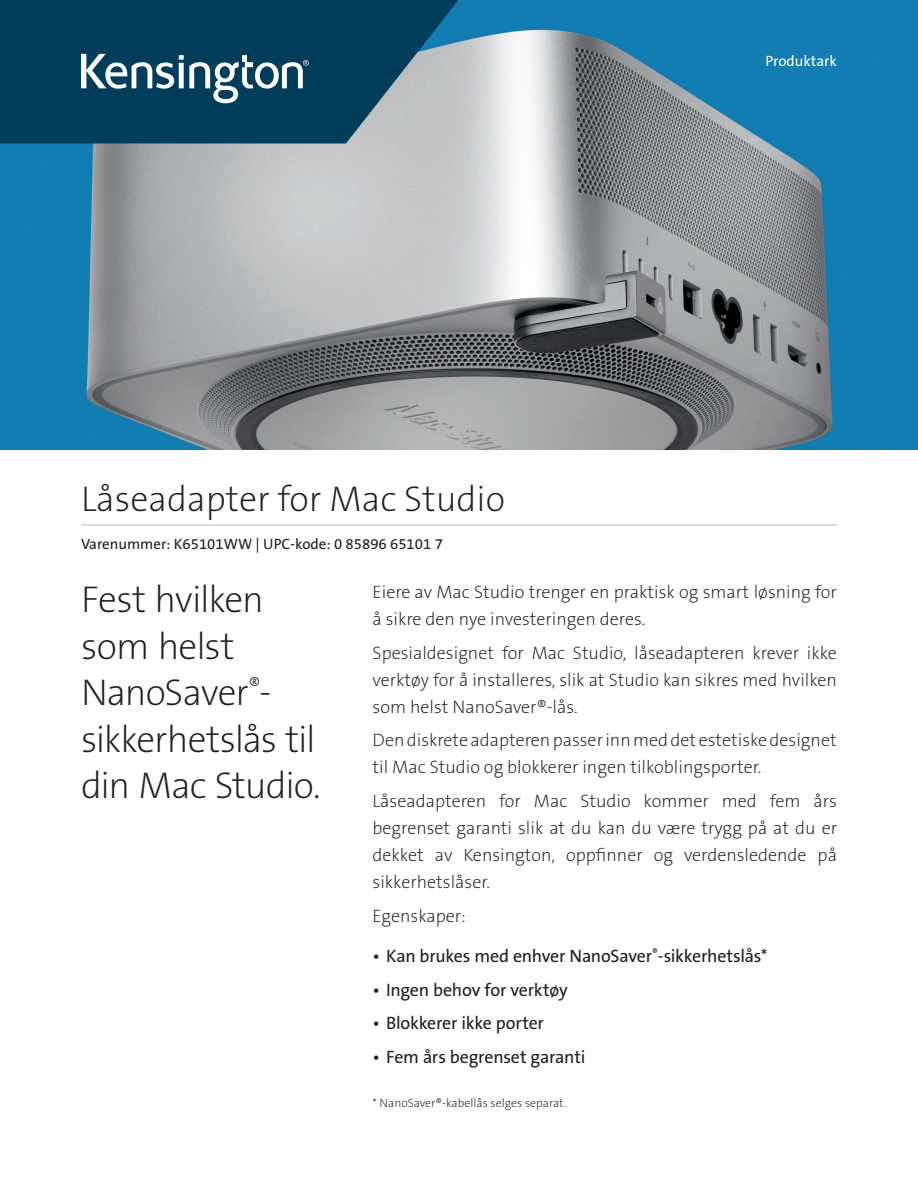
<style>
.page{position:relative;width:918px;height:1188px;background:#fff}
.page>*{position:absolute;margin:0;border:0;box-sizing:border-box;transform-origin:0 0}
.Product_Headline{font:37.5px/46.5px "The Sans KENSINGTON2 XL";letter-spacing:-.03em;color:#231f20}
.Product_Name{font:36px "The Sans KENSINGTON2 XL";color:#231f20}
.Body{font:18px/27px "The Sans KENSINGTON2 XL";color:#231f20}
.Feature_Bullets{font:18px "The Sans KENSINGTON5 Rg";letter-spacing:-.015em;color:#231f20}
.Part_No__UPC{font:15px "The Sans KENSINGTON5 Rg";color:#231f20}
.Filetype_Header{font:15px "The Sans KENSINGTON5 Rg";color:#fff}
.t1{font:12px "The Sans KENSINGTON2 XL";color:#231f20}
</style>
<div class="page">
<img style="left:0;top:0;width:918px;height:449px">
<svg style="left:0;top:0;width:458px;height:143px;background:#194f6a"></svg>
<svg style="left:81px;top:54px;width:228px;height:49px"></svg>
<hr style="left:81px;top:525px;width:756px;height:1px;background:#bcbdc0">
<p class="Filetype_Header" style="left:765px;top:53px;width:73px">Produktark</p>
<h1 class="Product_Name" style="left:81px;top:480px;width:426px">Låseadapter for Mac Studio</h1>
<h2 class="Part_No__UPC" style="left:81px;top:536px;width:363px">Varenummer: K65101WW | UPC-kode: 0 85896 65101 7</h2>
<h3 class="Product_Headline" style="left:81px;top:578px;width:241px">Fest hvilken som helst<br>NanoSaver<sup>®</sup>- sikkerhetslås til din Mac Studio.</h3>
<p class="Body" style="left:373px;top:579px;width:466px">Eiere av Mac Studio trenger en praktisk og smart løsning for å sikre den nye investeringen deres.</p>
<p class="Body" style="left:373px;top:640px;width:466px;text-align:justify">Spesialdesignet for Mac Studio, låseadapteren krever ikke verktøy for å installeres, slik at Studio kan sikres med hvilken som helst NanoSaver®-lås.</p>
<p class="Body" style="left:373px;top:727px;width:466px">Den diskrete adapteren passer inn med det estetiske designet til Mac Studio og blokkerer ingen tilkoblingsporter.</p>
<p class="Body" style="left:373px;top:788px;width:466px;text-align:justify">Låseadapteren for Mac Studio kommer med fem års begrenset garanti slik at du kan du være trygg på at du er dekket av Kensington, oppfinner og verdensledende på sikkerhetslåser.</p>
<p class="Body" style="left:373px;top:903px;width:95px">Egenskaper:</p>
<p class="Feature_Bullets" style="left:373px;top:947px;width:397px">• Kan brukes med enhver NanoSaver<sup>®</sup>-sikkerhetslås*</p>
<p class="Feature_Bullets" style="left:373px;top:980px;width:197px">• Ingen behov for verktøy</p>
<p class="Feature_Bullets" style="left:373px;top:1014px;width:173px">• Blokkerer ikke porter</p>
<p class="Feature_Bullets" style="left:373px;top:1047px;width:214px">• Fem års begrenset garanti</p>
<p class="t1" style="left:373px;top:1096px;width:195px">* NanoSaver®-kabellås selges separat.</p>
</div>
